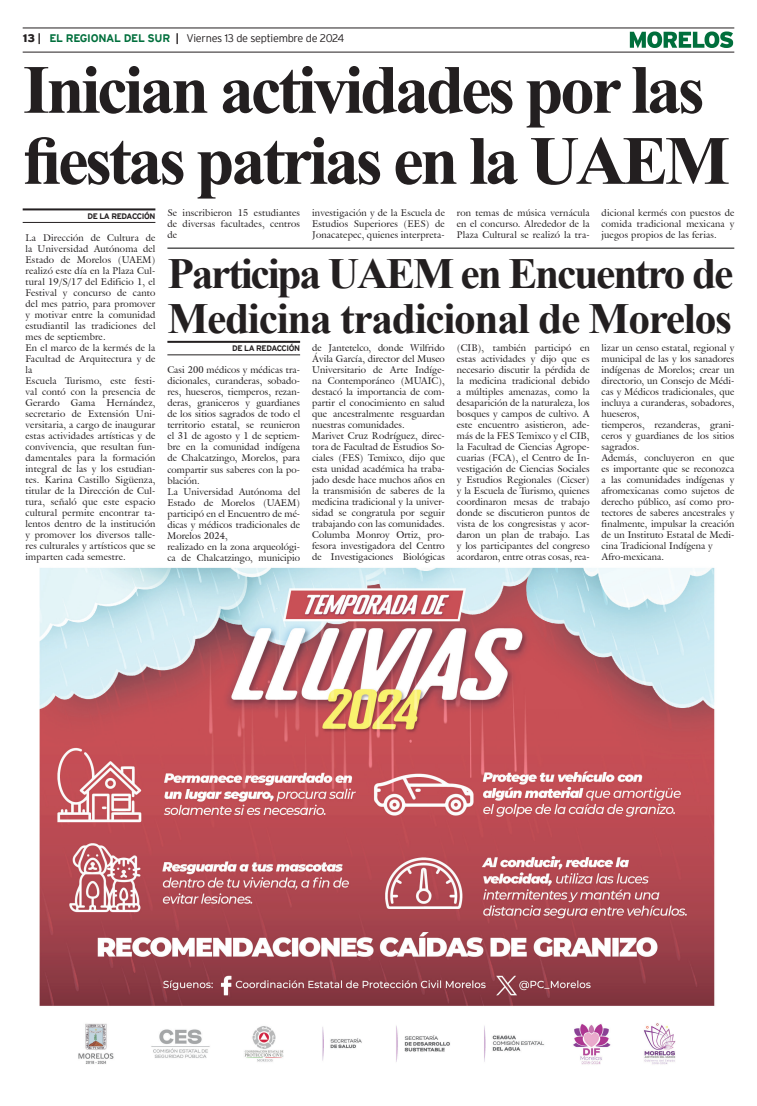
<style>
.page{position:relative;width:757px;height:1106px;background:#fff}
.page>*{position:absolute;margin:0;border:0;box-sizing:border-box;transform-origin:0 0}
.Cabeza_01{font:700 69px "Times New Roman";letter-spacing:-.05em;color:#231f20}
.Cabeza_02{font:700 43px "Times New Roman";letter-spacing:-.03em;color:#231f20}
.Cabeza_02-2{font:700 43px "Times New Roman";letter-spacing:-.05em;color:#231f20}
.t1{font:300 11px "Interstate";letter-spacing:-.025em;color:#231f20}
.t2{font:9.5px/11px "Galliard IT Cby BT";letter-spacing:.01em;color:#231f20;text-align:justify}
.t3{font:700 8px "Interstate";letter-spacing:-.05em;color:#231f20}
.s1{font-weight:900}
.s2{font-weight:700}
.s3{font-weight:700;color:#006f3c}
</style>
<div class="page">
<hr style="left:23px;top:28px;width:711px;height:1px;background:#231f20">
<hr style="left:23px;top:52px;width:711px;height:1px;background:#231f20">
<svg style="left:630px;top:31px;width:103px;height:17px"></svg>
<hr style="left:23px;top:208px;width:132px;height:2px;background:#231f20">
<hr style="left:23px;top:222px;width:132px;height:1px;background:#231f20">
<hr style="left:167px;top:341px;width:133px;height:2px;background:#231f20">
<hr style="left:167px;top:354px;width:133px;height:1px;background:#231f20">
<hr style="left:167px;top:248px;width:567px;height:1px;background:#000">
<img style="left:39px;top:567px;width:676px;height:498px">
<p class="t1" style="left:23px;top:32px;width:323px"><span class="s1">13</span> <span class="s2">|</span> <span class="s3">EL REGIONAL DEL SUR</span> <span class="s2">|</span> Viernes 13 de septiembre de 2024</p>
<p class="Cabeza_01" style="left:23px;top:40px;width:683px">Inician actividades por las</p>
<p class="Cabeza_01" style="left:23px;top:111px;width:708px">fiestas patrias en la UAEM</p>
<p class="t3" style="left:87px;top:212px;width:69px">DE LA REDACCIÓN</p>
<p class="t2" style="left:167px;top:207px;width:134px">Se inscribieron 15 estudiantes de diversas facultades, centros de</p>
<p class="t2" style="left:312px;top:207px;width:134px">investigación y de la Escuela de Estudios Superiores (EES) de Jonacatepec, quienes interpreta-</p>
<p class="t2" style="left:457px;top:207px;width:134px">ron temas de música vernácula en el concurso. Alrededor de la Plaza Cultural se realizó la tra-</p>
<p class="t2" style="left:601px;top:207px;width:134px">dicional kermés con puestos de comida tradicional mexicana y juegos propios de las ferias.</p>
<p class="Cabeza_02-2" style="left:167px;top:242px;width:567px">Participa UAEM en Encuentro de</p>
<p class="Cabeza_02" style="left:167px;top:287px;width:566px">Medicina tradicional de Morelos</p>
<p class="t3" style="left:232px;top:344px;width:69px">DE LA REDACCIÓN</p>
<p class="t2" style="left:26px;top:232px;width:131px">La Dirección de Cultura de la Universidad Autónoma del Estado de Morelos (UAEM) realizó este día en la Plaza Cul&shy;tural 19/S/17 del Edificio 1, el Festival y concurso de canto del mes patrio, para promover y motivar entre la comunidad estudiantil las tradiciones del mes de septiembre.</p>
<p class="t2" style="left:26px;top:342px;width:131px">En el marco de la kermés de la Facultad de Arquitectura y de la</p>
<p class="t2" style="left:26px;top:375px;width:131px">Escuela Turismo, este festi&shy;val contó con la presencia de Gerardo Gama Hernández, secretario de Extensión Uni&shy;versitaria, a cargo de inaugurar estas actividades artísticas y de convivencia, que resultan fun&shy;damentales para la formación integral de las y los estudian&shy;tes. Karina Castillo Sigüenza, titular de la Dirección de Cul&shy;tura, señaló que este espacio cultural permite encontrar ta&shy;lentos dentro de la institución y promover los diversos talle&shy;res culturales y artísticos que se imparten cada semestre.</p>
<p class="t2" style="left:167px;top:364px;width:134px">Casi 200 médicos y médicas tra&shy;dicionales, curanderas, sobado&shy;res, hueseros, tiemperos, rezan&shy;deras, graniceros y guardianes de los sitios sagrados de todo el territorio estatal, se reunieron el 31 de agosto y 1 de septiem&shy;bre en la comunidad indígena de Chalcatzingo, Morelos, para compartir sus saberes con la po&shy;blación.</p>
<p class="t2" style="left:457px;top:342px;width:134px">(CIB), también participó en estas actividades y dijo que es necesario discutir la pérdida de la medicina tradicional debido a múltiples amenazas, como la desaparición de la naturaleza, los bosques y campos de cultivo. A este encuentro asistieron, ade&shy;más de la FES Temixco y el CIB, la Facultad de Ciencias Agrope&shy;cuarias (FCA), el Centro de In&shy;vestigación de Ciencias Sociales y Estudios Regionales (Cicser) y la Escuela de Turismo, quienes coordinaron mesas de trabajo donde se discutieron puntos de vista de los congresistas y acor&shy;daron un plan de trabajo. Las y los participantes del congreso acordaron, entre otras cosas, rea-</p>
<p class="t2" style="left:601px;top:342px;width:134px">lizar un censo estatal, regional y municipal de las y los sanadores indígenas de Morelos; crear un directorio, un Consejo de Médi&shy;cas y Médicos tradicionales, que incluya a curanderas, sobadores, hueseros,</p>
<p class="t2" style="left:312px;top:342px;width:134px">de Jantetelco, donde Wilfrido<br>Ávila García, director del Museo</p>
<p class="t2" style="left:312px;top:364px;width:134px">Universitario de Arte Indíge&shy;na Contemporáneo (MUAIC), destacó la importancia de com&shy;partir el conocimiento en salud que ancestralmente resguardan nuestras comunidades.</p>
<p class="t2" style="left:312px;top:430px;width:134px">Marivet Cruz Rodríguez, direc&shy;tora de Facultad de Estudios So&shy;ciales (FES) Temixco, dijo que esta unidad académica ha traba&shy;jado desde hace muchos años en la transmisión de saberes de la medicina tradicional y la univer&shy;sidad se congratula por seguir trabajando con las comunidades.</p>
<p class="t2" style="left:312px;top:529px;width:134px">Columba Monroy Ortiz, pro&shy;fesora investigadora del Centro de Investigaciones Biológicas</p>
<p class="t2" style="left:601px;top:419px;width:134px">tiemperos, rezanderas, grani&shy;ceros y guardianes de los sitios sagrados.</p>
<p class="t2" style="left:601px;top:452px;width:134px">Además, concluyeron en que es importante que se reconozca a las comunidades indígenas y afromexicanas como sujetos de derecho público, así como pro&shy;tectores de saberes ancestrales y finalmente, impulsar la creación de un Instituto Estatal de Medi&shy;cina Tradicional Indígena y</p>
<p class="t2" style="left:601px;top:551px;width:64px">Afro-mexicana.</p>
<p class="t2" style="left:167px;top:485px;width:134px">La Universidad Autónoma del Estado de Morelos (UAEM) participó en el Encuentro de mé&shy;dicas y médicos tradicionales de Morelos 2024,</p>
<p class="t2" style="left:167px;top:540px;width:134px">realizado en la zona arqueológi&shy;ca de Chalcatzingo, municipio</p>
</div>
